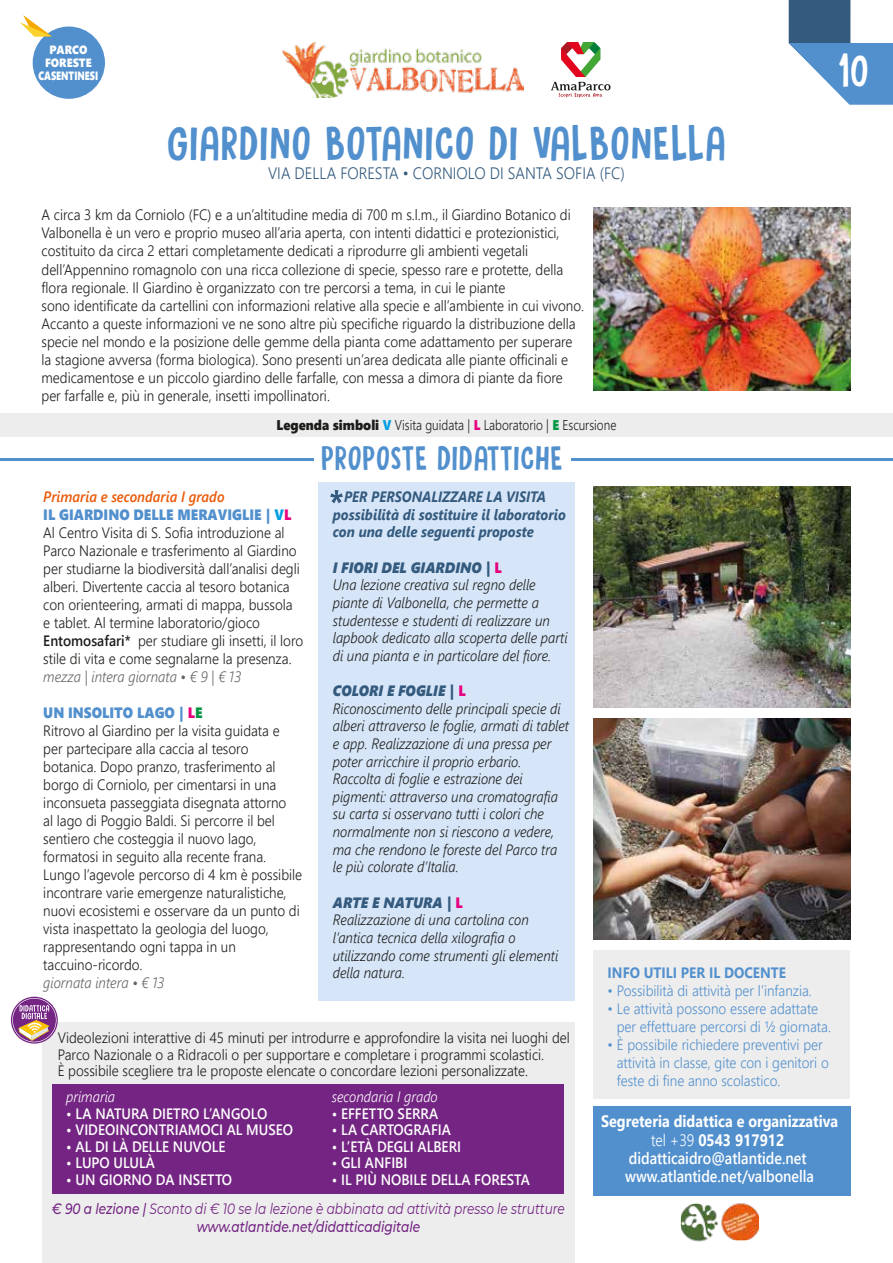
<style>
.page{position:relative;width:893px;height:1263px;background:#fff}
.page>*{position:absolute;margin:0;border:0;box-sizing:border-box;transform-origin:0 0}
.t1{font:42px "DK Sugary Pancake";color:#5290cd;scale:.89 1}
.t2{font:42px "DK Sugary Pancake";color:#fff;scale:.89 1}
.t3{font:30px "DK Sugary Pancake";color:#5290cd;scale:.89 1}
.t4{font:600 16.5px/18.3px "Segoe UI";color:#fff;text-align:center;scale:.86 1}
.t5{font:300 16.5px "Segoe UI";color:#345a7e;scale:.91 1}
.t6{font:300 15px/18px "Segoe UI";color:#1d1d1b;scale:.91 1}
.t7{font:italic 300 15px/17.5px "Segoe UI";color:#1d1d1b;scale:.91 1}
.t8{font:300 15px "Segoe UI";color:#5290cd;scale:.91 1}
.t9{font:600 15px "Segoe UI";color:#fff;scale:.91 1}
.t10{font:italic 15px/18px "Montserrat";color:#742483;text-align:center;scale:.81 1}
.t11{font:italic 700 15px/17.7px "Segoe UI";color:#345a7e;scale:.87 1}
.t12{font:italic 15px "Segoe UI Black";color:#345a7e;scale:.91 1}
.t13{font:15px "Segoe UI Black";color:#5290cd;scale:.91 1}
.t14{font:italic 300 15px "Segoe UI";color:#646363;scale:.91 1}
.t15{font:italic 600 15px "Segoe UI";color:#ea5b0b;scale:.91 1}
.t16{font:italic 300 15px "Segoe UI";color:#fff;scale:.91 1}
.t17{font:700 15px "Segoe UI";color:#5290cd;scale:.91 1}
.t18{font:300 14.1px "Segoe UI";color:#1d1d1b;scale:.85 1}
.t19{font:12px/12.9px "Segoe UI Black";color:#fff;text-align:center;scale:.91 1}
.s1{font-family:"Segoe UI Black";font-weight:400}
.s2{font-family:"Segoe UI Black";font-weight:400;color:#009fe3}
.s3{font-family:"Segoe UI Black";font-weight:400;color:#e6007d}
.s4{font-family:"Segoe UI Black";font-weight:400;color:#009641}
.s5{color:#009fe3}
.s6{color:#e6007d}
.s7{font-weight:600}
.s8{color:#009641}
.s9{font-style:normal;color:#e6007d}
.s10{font-weight:500}
.s11{color:#ededed}
.s12{font-weight:700}
.s13{font-weight:300}
</style>
<div class="page">
<div style="left:42px;top:1023px;width:533px;height:240px;background:#ededed"></div>
<div style="left:318px;top:482px;width:257px;height:519px;background:#d6e6f8"></div>
<svg style="left:789px;top:0;width:104px;height:105px"></svg>
<hr style="left:0;top:458px;width:313px;height:2px;background:#5290cd">
<hr style="left:571px;top:458px;width:322px;height:2px;background:#5290cd">
<img style="left:593px;top:208px;width:257px;height:182px">
<div style="left:0;top:413px;width:893px;height:24px;background:#ededed"></div>
<svg style="left:12px;top:998px;width:45px;height:44px"></svg>
<div style="left:52px;top:1085px;width:511px;height:109px;background:#742483"></div>
<svg style="left:330px;top:490px;width:13px;height:13px"></svg>
<img style="left:282px;top:42px;width:242px;height:55px">
<div style="left:593px;top:950px;width:257px;height:149px;background:#ededed"></div>
<div style="left:593px;top:1106px;width:258px;height:89px;background:#5290cd"></div>
<img style="left:593px;top:718px;width:257px;height:222px">
<img style="left:593px;top:486px;width:257px;height:221px">
<div style="left:33px;top:27px;width:72px;height:72px;background:#5290cd;border-radius:50%"></div>
<svg style="left:20px;top:15px;width:32px;height:21px"></svg>
<img style="left:681px;top:1204px;width:37px;height:38px">
<img style="left:721px;top:1203px;width:38px;height:37px">
<svg style="left:551px;top:42px;width:60px;height:55px"></svg>
<p class="t19" style="left:39px;top:43px;width:67px">PARCO<br>FORESTE<br>CASENTINESI</p>
<h1 class="t1" style="left:167px;top:117px;width:630px">GIARDINO BOTANICO DI VALBONELLA</h1>
<p class="t5" style="left:268px;top:158px;width:393px">VIA DELLA FORESTA • CORNIOLO DI SANTA SOFIA (FC)</p>
<p class="t6" style="left:42px;top:205px;width:598px">A circa 3 km da Corniolo (FC) e a un’altitudine media di 700 m s.l.m., il Giardino Botanico di Valbonella è un vero e proprio museo all’aria aperta, con intenti didattici e protezionistici, costituito da circa 2 ettari completamente dedicati a riprodurre gli ambienti vegetali dell’Appennino romagnolo con una ricca collezione di specie, spesso rare e protette, della flora regionale. Il Giardino è organizzato con tre percorsi a tema, in cui le piante<br>sono identificate da cartellini con informazioni relative alla specie e all’ambiente in cui vivono.<br>Accanto a queste informazioni ve ne sono altre più specifiche riguardo la distribuzione della specie nel mondo e la posizione delle gemme della pianta come adattamento per superare la stagione avversa (forma biologica). Sono presenti un’area dedicata alle piante officinali e medicamentose e un piccolo giardino delle farfalle, con messa a dimora di piante da fiore per farfalle e, più in generale, insetti impollinatori.</p>
<p class="t18" style="left:276px;top:411px;width:401px"><span class="s1">Legenda simboli</span> <span class="s2">V</span> Visita guidata | <span class="s3">L</span> Laboratorio | <span class="s4">E</span> Escursione</p>
<h1 class="t2" style="left:837px;top:43px;width:38px">10</h1>
<p class="t15" style="left:43px;top:483px;width:201px">Primaria e secondaria I grado</p>
<p class="t13" style="left:43px;top:504px;width:274px">IL GIARDINO DELLE MERAVIGLIE | <span class="s5">V</span><span class="s6">L</span></p>
<p class="t6" style="left:43px;top:522px;width:287px">Al Centro Visita di S. Sofia introduzione al Parco Nazionale e trasferimento al Giardino per studiarne la biodiversità dall’analisi degli alberi. Divertente caccia al tesoro botanica con orienteering, armati di mappa, bussola e tablet. Al termine laboratorio/gioco <span class="s7">Entomosafari*</span> per studiare gli insetti, il loro stile di vita e come segnalarne la presenza.</p>
<p class="t14" style="left:43px;top:663px;width:219px">mezza | intera giornata • € 9 | € 13</p>
<p class="t13" style="left:43px;top:702px;width:177px">UN INSOLITO LAGO | <span class="s6">L</span><span class="s8">E</span></p>
<p class="t6" style="left:43px;top:720px;width:286px">Ritrovo al Giardino per la visita guidata e per partecipare alla caccia al tesoro botanica. Dopo pranzo, trasferimento al borgo di Corniolo, per cimentarsi in una inconsueta passeggiata disegnata attorno<br>al lago di Poggio Baldi. Si percorre il bel sentiero che costeggia il nuovo lago, formatosi in seguito alla recente frana.<br>Lungo l’agevole percorso di 4 km è possibile incontrare varie emergenze naturalistiche, nuovi ecosistemi e osservare da un punto di vista inaspettato la geologia del luogo, rappresentando ogni tappa in un taccuino-ricordo.</p>
<p class="t14" style="left:43px;top:969px;width:134px">giornata intera • € 13</p>
<h2 class="t3" style="left:321px;top:439px;width:274px">PROPOSTE DIDATTICHE</h2>
<p class="t11" style="left:333px;top:486px;width:269px;text-indent:11px">PER PERSONALIZZARE LA VISITA possibilità di sostituire il laboratorio con una delle seguenti proposte</p>
<p class="t12" style="left:333px;top:556px;width:187px">I FIORI DEL GIARDINO | <span class="s9">L</span></p>
<p class="t7" style="left:333px;top:574px;width:260px">Una lezione creativa sul regno delle piante di Valbonella, che permette a studentesse e studenti di realizzare un lapbook dedicato alla scoperta delle parti di una pianta e in particolare del fiore.</p>
<p class="t12" style="left:333px;top:679px;width:148px">COLORI E FOGLIE | <span class="s9">L</span></p>
<p class="t7" style="left:333px;top:697px;width:261px">Riconoscimento delle principali specie di alberi attraverso le foglie, armati di tablet e app. Realizzazione di una pressa per poter arricchire il proprio erbario.<br>Raccolta di foglie e estrazione dei pigmenti: attraverso una cromatografia su carta si osservano tutti i colori che normalmente non si riescono a vedere, ma che rendono le foreste del Parco tra le più colorate d’Italia.</p>
<p class="t12" style="left:333px;top:891px;width:144px">ARTE E NATURA | <span class="s9">L</span></p>
<p class="t7" style="left:333px;top:909px;width:249px">Realizzazione di una cartolina con l’antica tecnica della xilografia o utilizzando come strumenti gli elementi della natura.</p>
<p class="t6" style="left:58px;top:1028px;width:564px;line-height:16.5px">Videolezioni interattive di 45 minuti per introdurre e approfondire la visita nei luoghi del<br>Parco Nazionale o a Ridracoli o per supportare e completare i programmi scolastici.<br>È possibile scegliere tra le proposte elencate o concordare lezioni personalizzate.</p>
<p class="t16" style="left:66px;top:1083px;width:55px">primaria</p>
<p class="t9" style="left:66px;top:1099px;width:222px">• LA NATURA DIETRO L’ANGOLO</p>
<p class="t9" style="left:66px;top:1116px;width:251px">• VIDEOINCONTRIAMOCI AL MUSEO</p>
<p class="t9" style="left:66px;top:1132px;width:177px">• AL DI LÀ DELLE NUVOLE</p>
<p class="t9" style="left:66px;top:1149px;width:99px">• LUPO ULULÀ</p>
<p class="t9" style="left:66px;top:1165px;width:184px">• UN GIORNO DA INSETTO</p>
<p class="t16" style="left:332px;top:1083px;width:118px">secondaria I grado</p>
<p class="t9" style="left:332px;top:1099px;width:118px">• EFFETTO SERRA</p>
<p class="t9" style="left:332px;top:1116px;width:132px">• LA CARTOGRAFIA</p>
<p class="t9" style="left:332px;top:1132px;width:144px">• L’ETÀ DEGLI ALBERI</p>
<p class="t9" style="left:332px;top:1149px;width:85px">• GLI ANFIBI</p>
<p class="t9" style="left:332px;top:1165px;width:219px">• IL PIÙ NOBILE DELLA FORESTA</p>
<p class="t10" style="left:52px;top:1199px;width:635px"><span class="s10">€ 90 a lezione |</span> Sconto di € 10 se la lezione è abbinata ad attività presso le strutture <span class="s10">www.atlantide.net/didatticadigitale</span></p>
<p class="t17" style="left:608px;top:958px;width:198px">INFO UTILI PER IL DOCENTE</p>
<p class="t8" style="left:608px;top:976px;width:226px">• Possibilità di attività per l’infanzia.</p>
<p class="t8" style="left:608px;top:994px;width:233px">• Le attività possono essere adattate</p>
<p class="t8" style="left:608px;top:1012px;width:247px"><span class="s11">•</span> per effettuare percorsi di ½ giornata.</p>
<p class="t8" style="left:608px;top:1030px;width:238px">• È possibile richiedere preventivi per</p>
<p class="t8" style="left:608px;top:1048px;width:245px"><span class="s11">•</span> attività in classe, gite con i genitori o</p>
<p class="t8" style="left:608px;top:1066px;width:191px"><span class="s11">•</span> feste di fine anno scolastico.</p>
<p class="t4" style="left:601px;top:1111px;width:277px"><span class="s12">Segreteria didattica e organizzativa </span><span class="s13">tel +39</span> <span class="s12">0543 917912 </span>didatticaidro@atlantide.net www.atlantide.net/valbonella</p>
</div>
